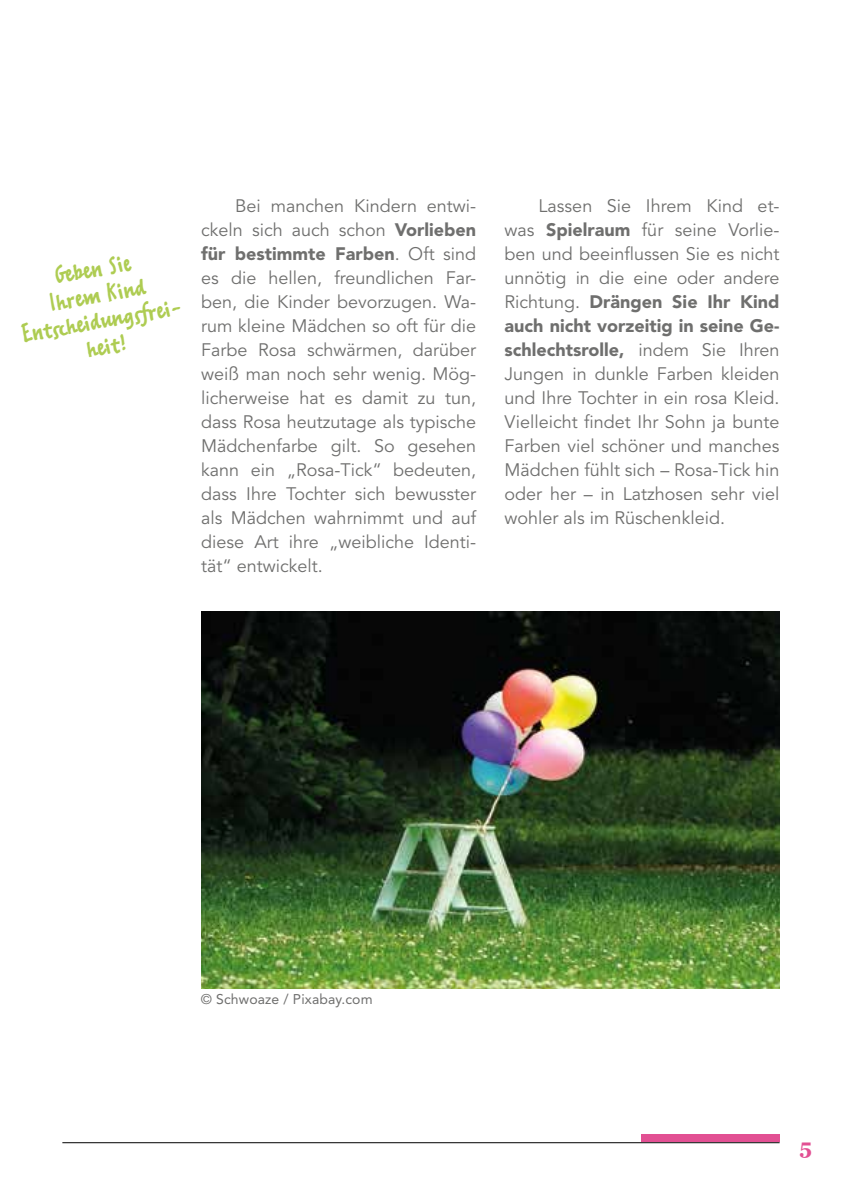
<style>
.page{position:relative;width:842px;height:1191px;background:#fff}
.page>*{position:absolute;margin:0;border:0;box-sizing:border-box;transform-origin:0 0}
.t1{font:28px/26px "Erikrighthand OT";color:#aecc52;text-align:center}
.t2{font:700 21px "Georgia";color:#e25093}
.t3{font:18px/24px "Avenir LT Std";color:#6f6f6e;text-align:justify}
.t4{font:14px "Avenir LT Std";letter-spacing:.01em;color:#6f6f6e}
.s1{font-weight:900}
</style>
<div class="page">
<div style="left:641px;top:1134px;width:139px;height:8px;background:#e25093"></div>
<hr style="left:62px;top:1142px;width:718px;height:1px;background:#000">
<img style="left:201px;top:611px;width:579px;height:377px">
<h1 class="t1" style="left:11px;top:271px;width:163px;rotate:-10deg">Geben Sie<br>Ihrem Kind<br>Entscheidungsfrei&shy;heit!</h1>
<p class="t3" style="left:201px;top:194px;width:276px;text-indent:34px">Bei manchen Kindern entwi&shy;ckeln sich auch schon <span class="s1">Vorlieben für bestimmte Farben</span>. Oft sind es die hellen, freundlichen Far&shy;ben, die Kinder bevorzugen. Wa&shy;rum kleine Mädchen so oft für die Farbe Rosa schwärmen, darüber weiß man noch sehr wenig. Mög&shy;licherweise hat es damit zu tun, dass Rosa heutzutage als typische Mädchenfarbe gilt. So gesehen kann ein „Rosa-Tick“ bedeuten, dass Ihre Tochter sich bewusster als Mädchen wahrnimmt und auf diese Art ihre „weibliche Identi&shy;tät“ entwickelt.</p>
<p class="t3" style="left:505px;top:194px;width:276px;text-indent:34px">Lassen Sie Ihrem Kind et&shy;was <span class="s1">Spielraum</span> für seine Vorlie&shy;ben und beeinflussen Sie es nicht unnötig in die eine oder andere Richtung. <span class="s1">Drängen Sie Ihr Kind auch nicht vorzeitig in seine Ge&shy;schlechtsrolle,</span> indem Sie Ihren Jungen in dunkle Farben kleiden und Ihre Tochter in ein rosa Kleid.<br>Vielleicht findet Ihr Sohn ja bunte Farben viel schöner und manches Mädchen fühlt sich – Rosa-Tick hin oder her – in Latzhosen sehr viel wohler als im Rüschenkleid.</p>
<p class="t4" style="left:201px;top:991px;width:173px">© Schwoaze / Pixabay.com</p>
<p class="t2" style="left:799px;top:1130px;width:14px">5</p>
</div>
